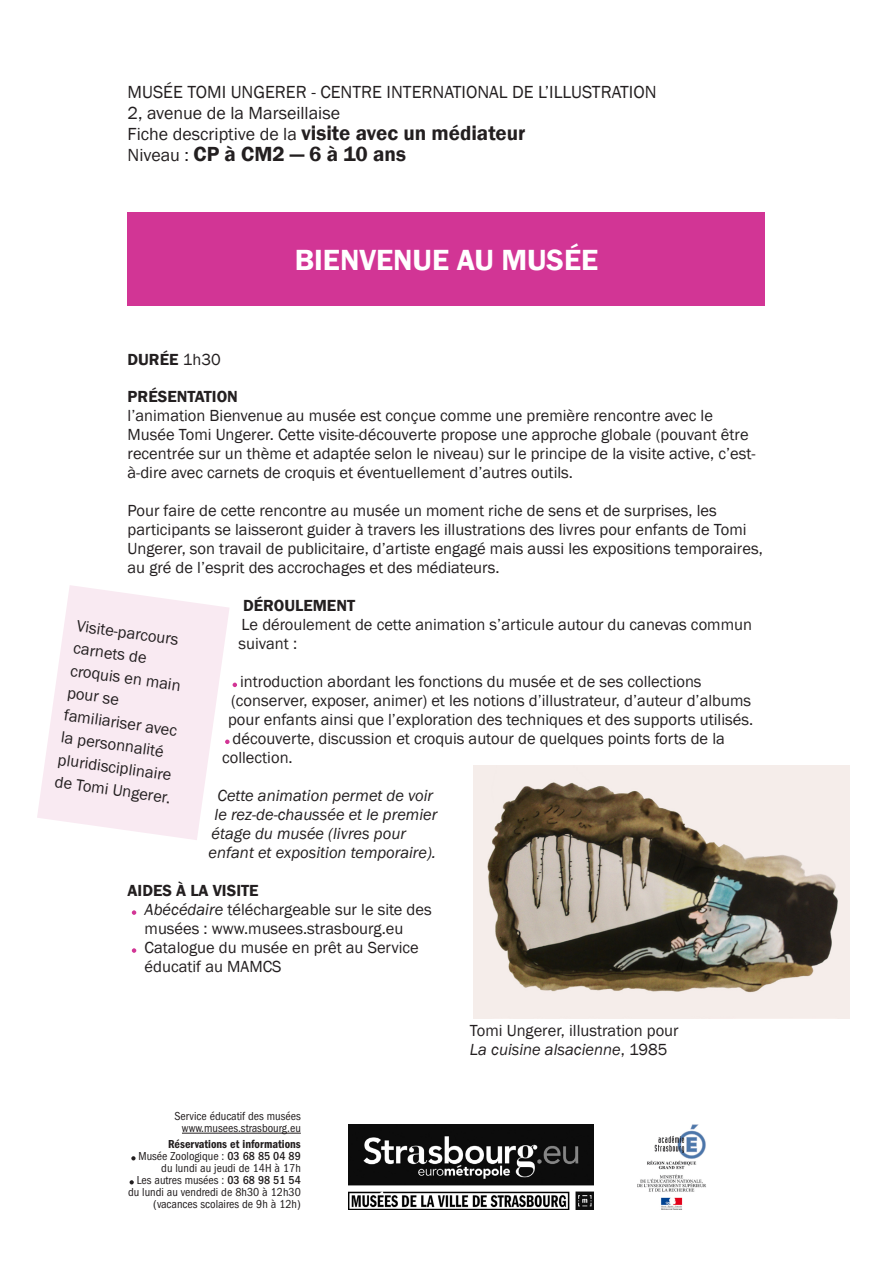
<style>
.page{position:relative;width:893px;height:1263px;background:#fff}
.page>*{position:absolute;margin:0;border:0;box-sizing:border-box;transform-origin:0 0}
.t1{font:600 30px "Franklin Gothic";color:#fff}
.t2{font:600 21px/21px "Franklin Gothic";color:#231f20}
.t3{font:18px/21px "Franklin Gothic";color:#231f20}
.t4{font:16.5px/18.9px "Franklin Gothic";color:#231f20}
.t5{font:italic 16.5px "Franklin Gothic";color:#231f20}
.t6{font:600 16.5px "Franklin Gothic";color:#231f20}
.t7{font:condensed 12px/12px "Franklin Gothic";color:#231f20;text-align:right}
.s1{font-weight:400;font-size:18px}
.s2{font-weight:400}
.s3{font-weight:600}
.s4{font-style:italic}
.s5{font-weight:500}
</style>
<div class="page">
<div style="left:128px;top:213px;width:637px;height:93px;background:#d23595"></div>
<svg style="left:233px;top:683px;width:4px;height:4px"></svg>
<svg style="left:132px;top:910px;width:4px;height:5px"></svg>
<svg style="left:132px;top:948px;width:4px;height:5px"></svg>
<img style="left:349px;top:1124px;width:244px;height:85px">
<img style="left:638px;top:1124px;width:68px;height:86px">
<hr style="left:182px;top:1133px;width:119px;height:1px;background:#231f20">
<svg style="left:131px;top:1156px;width:5px;height:4px"></svg>
<svg style="left:130px;top:1180px;width:4px;height:4px"></svg>
<svg style="left:37px;top:585px;width:193px;height:255px;fill:#f9eaf2"></svg>
<img style="left:473px;top:765px;width:376px;height:253px">
<p class="t3" style="left:128px;top:82px;width:530px">MUSÉE TOMI UNGERER - CENTRE INTERNATIONAL DE L’ILLUSTRATION<br>2, avenue de la Marseillaise</p>
<p class="t2" style="left:128px;top:122px;width:399px"><span class="s1">Fiche descriptive de la</span> visite avec un médiateur<br><span class="s1">Niveau :</span> CP à CM2 — 6 à 10 ans</p>
<h1 class="t1" style="left:295px;top:241px;width:305px">BIENVENUE AU MUSÉE</h1>
<p class="t6" style="left:128px;top:349px;width:95px">DURÉE <span class="s2">1h30</span></p>
<p class="t6" style="left:128px;top:387px;width:112px">PRÉSENTATION</p>
<p class="t4" style="left:128px;top:407px;width:630px">l’animation Bienvenue au musée est conçue comme une première rencontre avec le Musée Tomi Ungerer. Cette visite-découverte propose une approche globale (pouvant être recentrée sur un thème et adaptée selon le niveau) sur le principe de la visite active, c’est&shy;à-dire avec carnets de croquis et éventuellement d’autres outils.</p>
<p class="t4" style="left:128px;top:502px;width:637px">Pour faire de cette rencontre au musée un moment riche de sens et de surprises, les participants se laisseront guider à travers les illustrations des livres pour enfants de Tomi Ungerer, son travail de publicitaire, d’artiste engagé mais aussi les expositions temporaires, au gré de l’esprit des accrochages et des médiateurs.</p>
<p class="t6" style="left:243px;top:595px;width:114px">DÉROULEMENT</p>
<p class="t4" style="left:239px;top:615px;width:515px">Le déroulement de cette animation s’articule autour du canevas commun suivant :</p>
<p class="t4" style="left:240px;top:672px;width:463px">introduction abordant les fonctions du musée et de ses collections</p>
<p class="t4" style="left:231px;top:691px;width:522px">(conserver, exposer, animer) et les notions d’illustrateur, d’auteur d’albums</p>
<p class="t4" style="left:228px;top:710px;width:527px">pour enfants ainsi que l’exploration des techniques et des supports utilisés.</p>
<p class="t4" style="left:233px;top:729px;width:494px">découverte, discussion et croquis autour de quelques points forts de la</p>
<p class="t4" style="left:222px;top:748px;width:72px">collection.</p>
<p class="t5" style="left:218px;top:785px;width:217px">Cette animation permet de voir</p>
<p class="t5" style="left:215px;top:804px;width:224px">le rez-de-chaussée et le premier</p>
<p class="t5" style="left:212px;top:823px;width:196px">étage du musée (livres pour</p>
<p class="t5" style="left:209px;top:842px;width:229px">enfant et exposition temporaire).</p>
<p class="t4" style="left:145px;top:881px;width:289px;text-indent:-17px"><span class="s3">AIDES À LA VISITE<br></span><span class="s4">Abécédaire</span> téléchargeable sur le site des musées : www.musees.strasbourg.eu<br>Catalogue du musée en prêt au Service éducatif au MAMCS</p>
<p class="t4" style="left:78px;top:615px;width:118px;line-height:22.5px;rotate:8deg">Visite-parcours carnets de croquis en main pour se familiariser avec la personnalité pluridisciplinaire de Tomi Ungerer.</p>
<p class="t7" style="left:175px;top:1110px;width:128px">Service éducatif des musées www.musees.strasbourg.eu</p>
<p class="t7" style="left:128px;top:1138px;width:174px"><span class="s3">Réservations et informations<br></span>Musée Zoologique : <span class="s5">03 68 85 04 89 </span>du lundi au jeudi de 14H à 17h<br>Les autres musées : <span class="s5">03 68 98 51 54 </span>du lundi au vendredi de 8h30 à 12h30 (vacances scolaires de 9h à 12h)</p>
<p class="t4" style="left:470px;top:1022px;width:210px">Tomi Ungerer, illustration pour<br><span class="s4">La cuisine alsacienne</span>, 1985</p>
</div>
